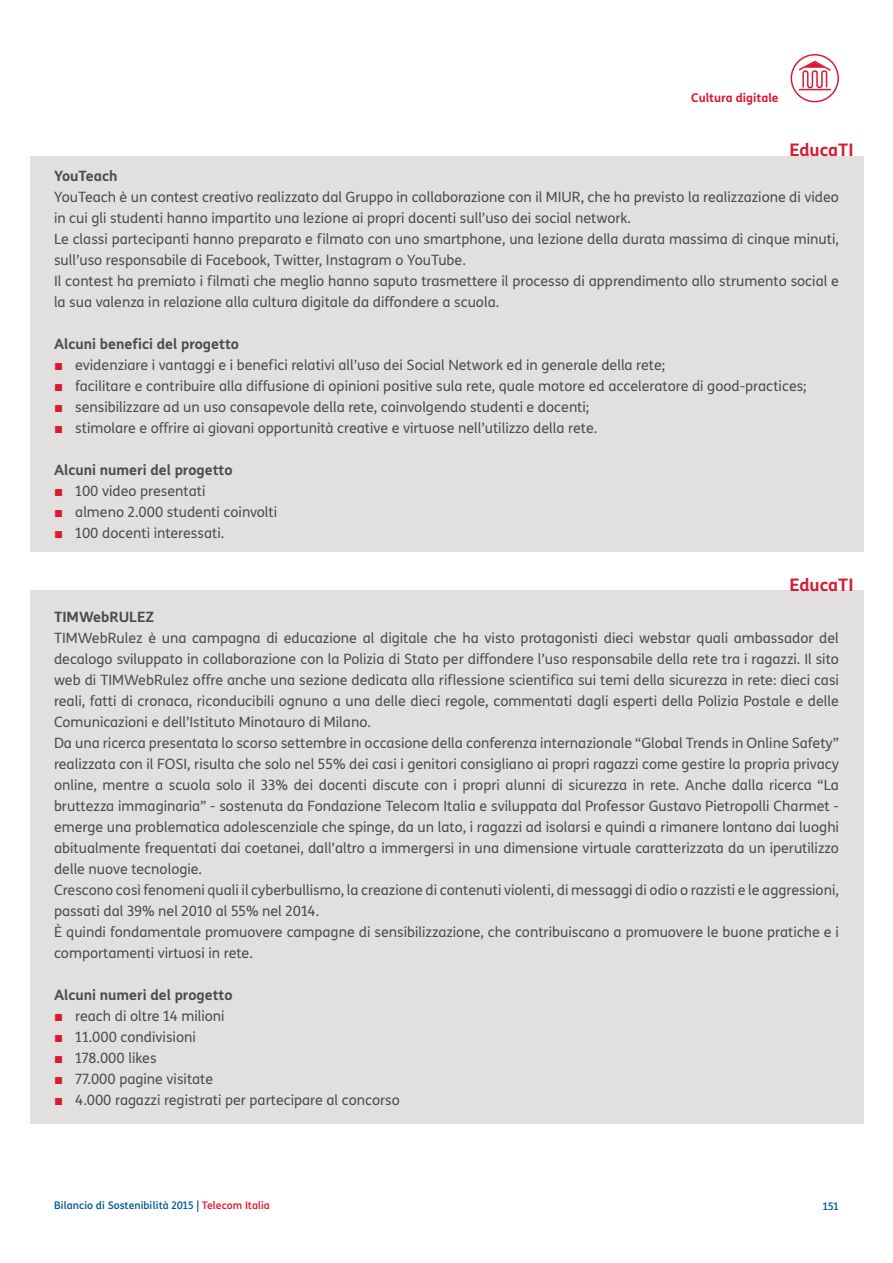
<style>
.page{position:relative;width:893px;height:1263px;background:#fff}
.page>*{position:absolute;margin:0;border:0;box-sizing:border-box;transform-origin:0 0}
.t1{font:700 17.25px "TIM Sans";color:#da1a32}
.t2{font:14.25px/21px "TIM Sans";color:#4d4d4f}
.t3{font:700 14.25px "TIM Sans";color:#4d4d4f}
.t4{font:700 12px "TIM Sans";color:#da1a32}
.t5{font:500 10.5px "TIM Sans";color:#005b94}
.s1{font-family:"Arial";font-size:15px;color:#da1a32}
.s2{color:#da1a32}
</style>
<div class="page">
<svg style="left:791px;top:55px;width:47px;height:47px"></svg>
<div style="left:791px;top:54px;width:48px;height:48px;border:2px solid #da1a32;border-radius:50%"></div>
<hr style="left:799px;top:89px;width:32px;height:1px;background:#da1a32">
<svg style="left:797px;top:60px;width:35px;height:29px"></svg>
<div style="left:30px;top:591px;width:833px;height:533px;background:#e2e0df"></div>
<div style="left:30px;top:156px;width:833px;height:395px;background:#e2e0df"></div>
<p class="t4" style="left:691px;top:88px;width:89px">Cultura digitale</p>
<p class="t1" style="left:789px;top:137px;width:66px">EducaTI</p>
<p class="t3" style="left:54px;top:165px;width:65px">YouTeach</p>
<p class="t2" style="left:54px;top:186px;width:786px">YouTeach è un contest creativo realizzato dal Gruppo in collaborazione con il MIUR, che ha previsto la realizzazione di video in cui gli studenti hanno impartito una lezione ai propri docenti sull’uso dei social network.<br>Le classi partecipanti hanno preparato e filmato con uno smartphone, una lezione della durata massima di cinque minuti, sull’uso responsabile di Facebook, Twitter, Instagram o YouTube.<br>Il contest ha premiato i filmati che meglio hanno saputo trasmettere il processo di apprendimento allo strumento social e la sua valenza in relazione alla cultura digitale da diffondere a scuola.</p>
<p class="t3" style="left:54px;top:333px;width:186px">Alcuni benefici del progetto</p>
<p class="t2" style="left:54px;top:354px;width:612px"><span class="s1">■</span> evidenziare i vantaggi e i benefici relativi all’uso dei Social Network ed in generale della rete;</p>
<p class="t2" style="left:54px;top:375px;width:754px"><span class="s1">■</span> facilitare e contribuire alla diffusione di opinioni positive sula rete, quale motore ed acceleratore di good-practices;</p>
<p class="t2" style="left:54px;top:396px;width:537px"><span class="s1">■</span> sensibilizzare ad un uso consapevole della rete, coinvolgendo studenti e docenti;</p>
<p class="t2" style="left:54px;top:417px;width:544px"><span class="s1">■</span> stimolare e offrire ai giovani opportunità creative e virtuose nell’utilizzo della rete.</p>
<p class="t3" style="left:54px;top:459px;width:180px">Alcuni numeri del progetto</p>
<p class="t2" style="left:54px;top:480px;width:153px"><span class="s1">■</span> 100 video presentati</p>
<p class="t2" style="left:54px;top:501px;width:224px"><span class="s1">■</span> almeno 2.000 studenti coinvolti</p>
<p class="t2" style="left:54px;top:522px;width:171px"><span class="s1">■</span> 100 docenti interessati.</p>
<p class="t1" style="left:789px;top:572px;width:66px">EducaTI</p>
<p class="t3" style="left:54px;top:606px;width:65px">TIMWebRULE</p>
<p class="t3" style="left:146px;top:606px;width:10px">Z</p>
<p class="t2" style="left:54px;top:627px;width:787px">TIMWebRulez è una campagna di educazione al digitale che ha visto protagonisti dieci webstar quali ambassador del decalogo sviluppato in collaborazione con la Polizia di Stato per diffondere l’uso responsabile della rete tra i ragazzi. Il sito web di TIMWebRulez offre anche una sezione dedicata alla riflessione scientifica sui temi della sicurezza in rete: dieci casi reali, fatti di cronaca, riconducibili ognuno a una delle dieci regole, commentati dagli esperti della Polizia Postale e delle Comunicazioni e dell’Istituto Minotauro di Milano.<br>Da una ricerca presentata lo scorso settembre in occasione della conferenza internazionale “Global Trends in Online Safety” realizzata con il FOSI, risulta che solo nel 55% dei casi i genitori consigliano ai propri ragazzi come gestire la propria privacy online, mentre a scuola solo il 33% dei docenti discute con i propri alunni di sicurezza in rete. Anche dalla ricerca “La bruttezza immaginaria” - sostenuta da Fondazione Telecom Italia e sviluppata dal Professor Gustavo Pietropolli Charmet - emerge una problematica adolescenziale che spinge, da un lato, i ragazzi ad isolarsi e quindi a rimanere lontano dai luoghi abitualmente frequentati dai coetanei, dall’altro a immergersi in una dimensione virtuale caratterizzata da un iperutilizzo delle nuove tecnologie.<br>Crescono così fenomeni quali il cyberbullismo, la creazione di contenuti violenti, di messaggi di odio o razzisti e le aggressioni, passati dal 39% nel 2010 al 55% nel 2014.<br>È quindi fondamentale promuovere campagne di sensibilizzazione, che contribuiscano a promuovere le buone pratiche e i comportamenti virtuosi in rete.</p>
<p class="t3" style="left:54px;top:984px;width:180px">Alcuni numeri del progetto</p>
<p class="t2" style="left:54px;top:1005px;width:172px"><span class="s1">■</span> reach di oltre 14 milioni</p>
<p class="t2" style="left:54px;top:1026px;width:143px"><span class="s1">■</span> 11.000 condivisioni</p>
<p class="t2" style="left:54px;top:1047px;width:104px"><span class="s1">■</span> 178.000 likes</p>
<p class="t2" style="left:54px;top:1068px;width:160px"><span class="s1">■</span> 77.000 pagine visitate</p>
<p class="t2" style="left:54px;top:1089px;width:347px"><span class="s1">■</span> 4.000 ragazzi registrati per partecipare al concorso</p>
<p class="t5" style="left:54px;top:1198px;width:217px">Bilancio di Sostenibilità 2015 | <span class="s2">Telecom Italia</span></p>
<p class="t5" style="left:823px;top:1198px;width:18px">151</p>
</div>
